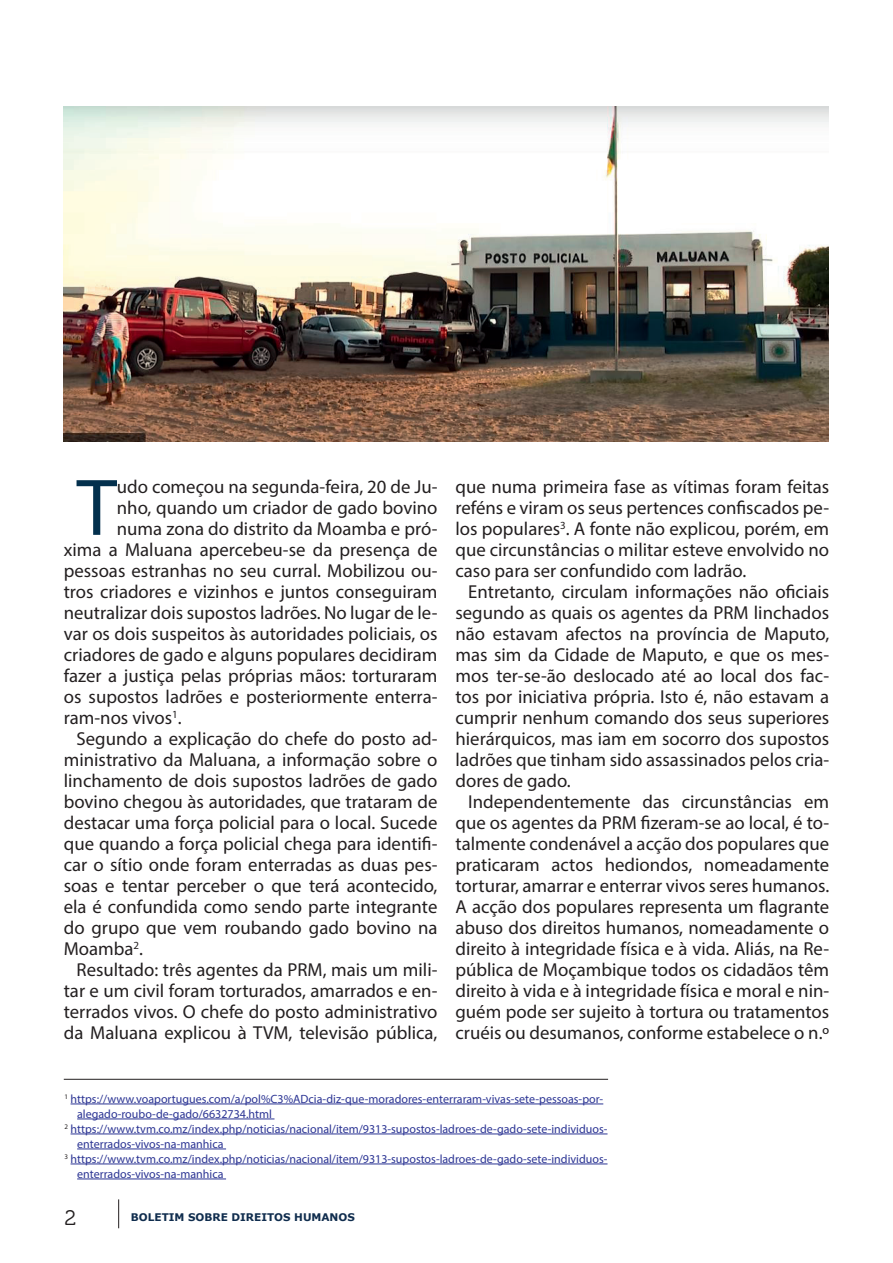
<style>
.page{position:relative;width:893px;height:1263px;background:#fff}
.page>*{position:absolute;margin:0;border:0;box-sizing:border-box;transform-origin:0 0}
.t1{font:81px "Myriad Pro";color:#03304d}
.t2{font:21px "Museo 300";color:#231f20}
.t3{font:18.75px/21px "Myriad Pro";color:#231f20;text-align:justify}
.t4{font:12px "Myriad Pro";color:#2c3594}
.t5{font:700 10.5px "Verdana";color:#102d4e}
</style>
<div class="page">
<svg style="left:118px;top:1199px;width:1px;height:29px"></svg>
<img style="left:64px;top:106px;width:764px;height:335px">
<hr style="left:71px;top:1104px;width:532px;height:1px;background:#2c3594">
<hr style="left:77px;top:1119px;width:197px;height:1px;background:#2c3594">
<hr style="left:71px;top:1134px;width:536px;height:1px;background:#2c3594">
<hr style="left:77px;top:1149px;width:149px;height:1px;background:#2c3594">
<hr style="left:71px;top:1164px;width:536px;height:1px;background:#2c3594">
<hr style="left:77px;top:1179px;width:149px;height:1px;background:#2c3594">
<hr style="left:64px;top:1079px;width:544px;height:1px;background:#231f20">
<h1 class="t1" style="left:77px;top:458px;width:42px">T</h1>
<p class="t3" style="left:117px;top:476px;width:322px">udo começou na segunda-feira, 20 de Ju-</p>
<p class="t3" style="left:117px;top:497px;width:322px">nho, quando um criador de gado bovino</p>
<p class="t3" style="left:117px;top:518px;width:322px">numa zona do distrito da Moamba e pró-</p>
<p class="t3" style="left:64px;top:539px;width:375px">xima a Maluana apercebeu-se da presença de</p>
<p class="t3" style="left:64px;top:560px;width:375px">pessoas estranhas no seu curral. Mobilizou ou-</p>
<p class="t3" style="left:64px;top:581px;width:375px">tros criadores e vizinhos e juntos conseguiram</p>
<p class="t3" style="left:64px;top:602px;width:375px">neutralizar dois supostos ladrões. No lugar de le-</p>
<p class="t3" style="left:64px;top:623px;width:375px">var os dois suspeitos às autoridades policiais, os</p>
<p class="t3" style="left:64px;top:644px;width:375px">criadores de gado e alguns populares decidiram</p>
<p class="t3" style="left:64px;top:665px;width:375px">fazer a justiça pelas próprias mãos: torturaram</p>
<p class="t3" style="left:64px;top:686px;width:375px">os supostos ladrões e posteriormente enterra-</p>
<p class="t3" style="left:64px;top:707px;width:120px">ram-nos vivos<sup>1</sup>.</p>
<p class="t3" style="left:77px;top:728px;width:362px">Segundo a explicação do chefe do posto ad-</p>
<p class="t3" style="left:64px;top:749px;width:375px">ministrativo da Maluana, a informação sobre o</p>
<p class="t3" style="left:64px;top:770px;width:375px">linchamento de dois supostos ladrões de gado</p>
<p class="t3" style="left:64px;top:791px;width:375px">bovino chegou às autoridades, que trataram de</p>
<p class="t3" style="left:64px;top:812px;width:375px">destacar uma força policial para o local. Sucede</p>
<p class="t3" style="left:64px;top:833px;width:375px">que quando a força policial chega para identifi-</p>
<p class="t3" style="left:64px;top:854px;width:375px">car o sítio onde foram enterradas as duas pes-</p>
<p class="t3" style="left:64px;top:875px;width:375px">soas e tentar perceber o que terá acontecido,</p>
<p class="t3" style="left:64px;top:896px;width:375px">ela é confundida como sendo parte integrante</p>
<p class="t3" style="left:64px;top:917px;width:375px">do grupo que vem roubando gado bovino na</p>
<p class="t3" style="left:64px;top:938px;width:81px">Moamba<sup>2</sup>.</p>
<p class="t3" style="left:77px;top:959px;width:362px">Resultado: três agentes da PRM, mais um mili-</p>
<p class="t3" style="left:64px;top:980px;width:375px">tar e um civil foram torturados, amarrados e en-</p>
<p class="t3" style="left:64px;top:1001px;width:375px">terrados vivos. O chefe do posto administrativo</p>
<p class="t3" style="left:64px;top:1022px;width:375px">da Maluana explicou à TVM, televisão pública,</p>
<p class="t3" style="left:455px;top:476px;width:375px">que numa primeira fase as vítimas foram feitas reféns e viram os seus pertences confiscados pe&shy;los populares<sup>3</sup>. A fonte não explicou, porém, em que circunstâncias o militar esteve envolvido no caso para ser confundido com ladrão.</p>
<p class="t3" style="left:455px;top:581px;width:375px;text-indent:13px">Entretanto, circulam informações não oficiais segundo as quais os agentes da PRM linchados não estavam afectos na província de Maputo, mas sim da Cidade de Maputo, e que os mes&shy;mos ter-se-ão deslocado até ao local dos fac&shy;tos por iniciativa própria. Isto é, não estavam a cumprir nenhum comando dos seus superiores hierárquicos, mas iam em socorro dos supostos ladrões que tinham sido assassinados pelos cria&shy;dores de gado.</p>
<p class="t3" style="left:455px;top:791px;width:375px;text-indent:13px">Independentemente das circunstâncias em que os agentes da PRM fizeram-se ao local, é to&shy;talmente condenável a acção dos populares que praticaram actos hediondos, nomeadamente torturar, amarrar e enterrar vivos seres humanos.<br>A acção dos populares representa um flagrante abuso dos direitos humanos, nomeadamente o direito à integridade física e à vida. Aliás, na Re&shy;pública de Moçambique todos os cidadãos têm direito à vida e à integridade física e moral e nin&shy;guém pode ser sujeito à tortura ou tratamentos cruéis ou desumanos, conforme estabelece o n.º</p>
<p class="t4" style="left:64px;top:1091px;width:540px"><sup>1</sup> https://www.voaportugues.com/a/pol%C3%ADcia-diz-que-moradores-enterraram-vivas-sete-pessoas-por-</p>
<p class="t4" style="left:77px;top:1106px;width:196px">alegado-roubo-de-gado/6632734.html</p>
<p class="t4" style="left:64px;top:1121px;width:545px"><sup>2</sup> https://www.tvm.co.mz/index.php/noticias/nacional/item/9313-supostos-ladroes-de-gado-sete-individuos-</p>
<p class="t4" style="left:77px;top:1136px;width:148px">enterrados-vivos-na-manhica</p>
<p class="t4" style="left:64px;top:1151px;width:545px"><sup>3</sup> https://www.tvm.co.mz/index.php/noticias/nacional/item/9313-supostos-ladroes-de-gado-sete-individuos-</p>
<p class="t4" style="left:77px;top:1166px;width:148px">enterrados-vivos-na-manhica</p>
<p class="t2" style="left:64px;top:1206px;width:13px">2</p>
<p class="t5" style="left:131px;top:1211px;width:225px">BOLETIM SOBRE DIREITOS HUMANOS</p>
</div>
